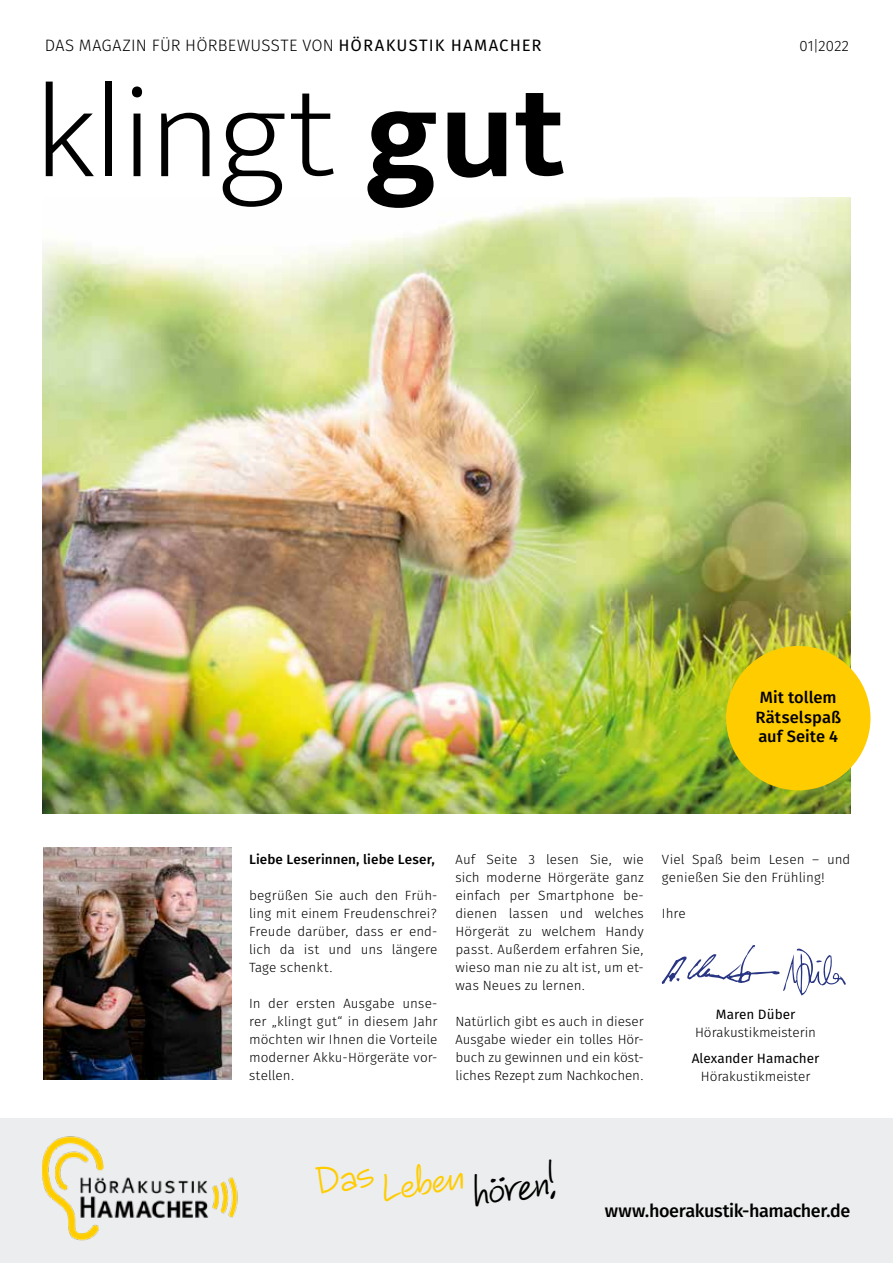
<style>
.page{position:relative;width:893px;height:1263px;background:#fff}
.page>*{position:absolute;margin:0;border:0;box-sizing:border-box;transform-origin:0 0}
.t1{font:200 133.2px "Mukta Mahee";color:#000}
.t2{font:43.65px "Manwriting";color:#fc0}
.t3{font:18px "Fira Sans OT Medium";letter-spacing:-.025em;color:#000}
.t4{font:16.5px "Fira Sans OT Light";letter-spacing:.01em;color:#000}
.t5{font:16.35px/19.8px "Fira Sans OT Medium";color:#000}
.t6{font:15px "Fira Sans OT Light";letter-spacing:.025em;color:#000}
.t7{font:13.5px "Fira Sans OT Light";color:#000}
.t8{font:13.5px "Fira Sans OT";color:#000}
.t9{font:13.35px/18px "Fira Sans OT Light";letter-spacing:.005em;color:#000;text-align:justify}
.t10{font:13.35px "Fira Sans OT Medium";letter-spacing:.015em;color:#000}
.s1{font-family:"Fira Sans OT"}
.s2{font-weight:700}
.s3{color:#000}
</style>
<div class="page">
<div style="left:0;top:1118px;width:893px;height:145px;background:#ecedee"></div>
<img style="left:43px;top:197px;width:807px;height:616px">
<div style="left:726px;top:646px;width:144px;height:144px;background:#fc0;border-radius:50%"></div>
<img style="left:43px;top:847px;width:188px;height:232px">
<img style="left:43px;top:1136px;width:195px;height:105px">
<svg style="left:662px;top:945px;width:184px;height:50px"></svg>
<p class="t4" style="left:45px;top:34px;width:498px">DAS MAGAZIN FÜR HÖRBEWUSSTE VON <span class="s1">HÖRAKUSTIK HAMACHER</span></p>
<p class="t6" style="left:800px;top:35px;width:51px">01|2022</p>
<h1 class="t1" style="left:35px;top:52px;width:532px">klingt <span class="s2">gut</span></h1>
<p class="t5" style="left:756px;top:688px;width:87px">Mit tollem<br>Rätselspaß auf Seite 4</p>
<p class="t10" style="left:249px;top:850px;width:187px">Liebe Leserinnen, liebe Leser,</p>
<p class="t9" style="left:249px;top:887px;width:190px">begrüßen Sie auch den Früh&shy;ling mit einem Freudenschrei?<br>Freude darüber, dass er end&shy;lich da ist und uns längere Tage schenkt.</p>
<p class="t9" style="left:249px;top:995px;width:190px">In der ersten Ausgabe unse&shy;rer „klingt gut“ in diesem Jahr möchten wir Ihnen die Vorteile moderner Akku-Hörgeräte vor&shy;stellen.</p>
<p class="t9" style="left:455px;top:851px;width:190px">Auf Seite 3 lesen Sie, wie sich moderne Hörgeräte ganz einfach per Smartphone be&shy;dienen lassen und welches Hörgerät zu welchem Handy passt. Außerdem erfahren Sie, wieso man nie zu alt ist, um et&shy;was Neues zu lernen.</p>
<p class="t9" style="left:455px;top:1013px;width:190px">Natürlich gibt es auch in dieser Ausgabe wieder ein tolles Hör&shy;buch zu gewinnen und ein köst&shy;liches Rezept zum Nachkochen.</p>
<p class="t9" style="left:662px;top:851px;width:190px">Viel Spaß beim Lesen – und genießen Sie den Frühling!</p>
<p class="t9" style="left:662px;top:905px;width:25px">Ihre</p>
<p class="t8" style="left:716px;top:1004px;width:81px">Maren Düber</p>
<p class="t7" style="left:695px;top:1022px;width:123px">Hörakustikmeisterin</p>
<p class="t8" style="left:692px;top:1049px;width:129px">Alexander Hamacher</p>
<p class="t7" style="left:701px;top:1067px;width:111px">Hörakustikmeister</p>
<h2 class="t2" style="left:314px;top:1167px;width:239px;rotate:-9deg">Da sLeb en <span class="s3">höre n!</span></h2>
<h3 class="t3" style="left:605px;top:1198px;width:247px">www.hoerakustik-hamacher.de</h3>
</div>
